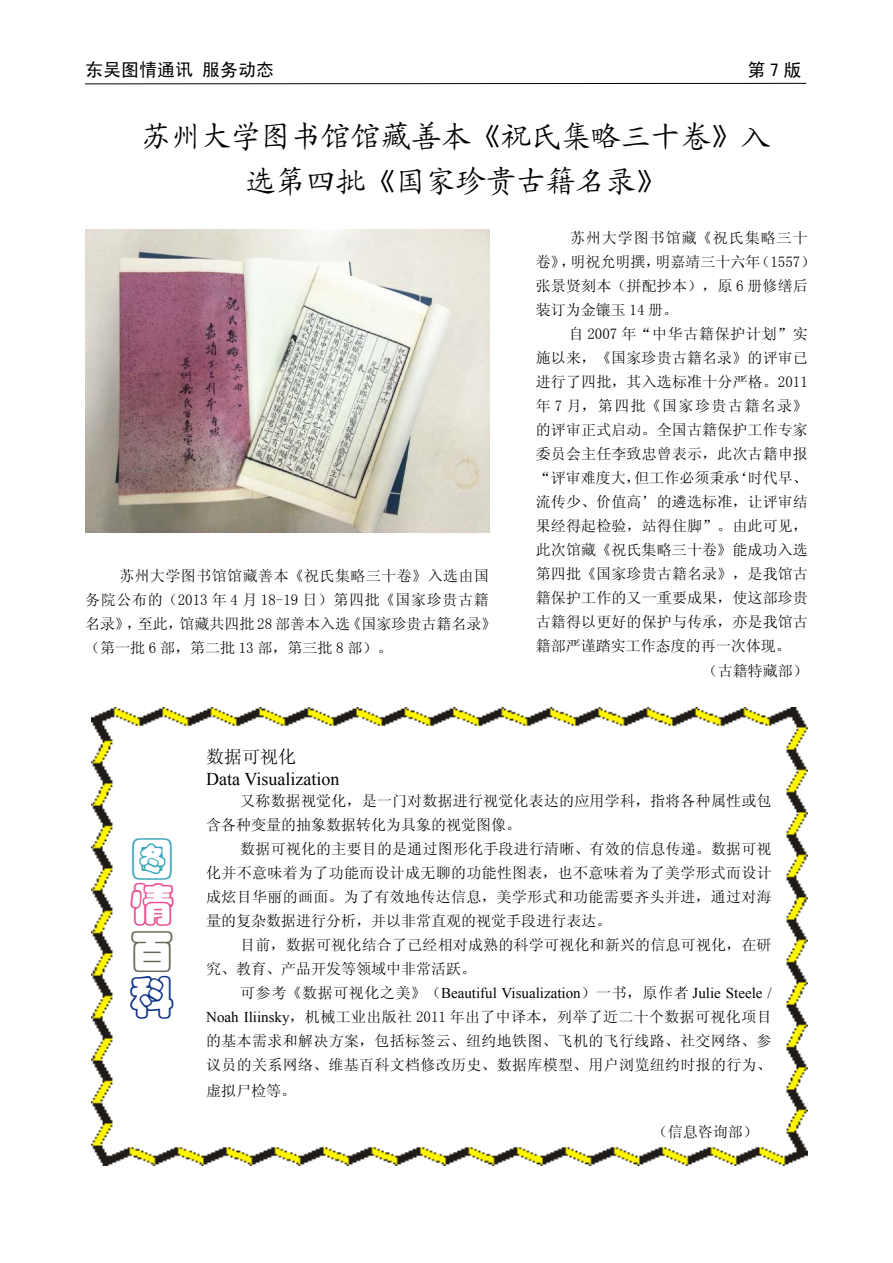
<style>
.page{position:relative;width:893px;height:1263px;background:#fff}
.page>*{position:absolute;margin:0;border:0;box-sizing:border-box;transform-origin:0 0}
.t1{font:45px "ST Caiyun";color:#38a4b9}
.t2{font:45px "ST Caiyun";color:#e84c93}
.t3{font:45px "ST Caiyun";color:#666658}
.t4{font:45px "ST Caiyun";color:#0c3388}
.t5{font:30px/45px "Kai Ti GB2312";color:#000;text-align:center}
.t6{font:18px "Times New Roman";color:#000}
.t7{font:18px "Sim Hei";color:#000}
.t8{font:18px "Sim Sun";color:#000}
.t9{font:15px/24px "Sim Sun";letter-spacing:.01em;color:#000}
.t10{font:15px "Times New Roman";color:#000}
.s1{font-family:"Sim Sun"}
.s2{font-family:"Times New Roman"}
</style>
<div class="page">
<img style="left:91px;top:708px;width:717px;height:457px">
<svg style="left:85px;top:83px;width:722px;height:1px"></svg>
<img style="left:85px;top:230px;width:404px;height:303px">
<p class="t7" style="left:85px;top:61px;width:190px">东吴图情通讯 服务动态</p>
<p class="t7" style="left:747px;top:61px;width:55px">第7版</p>
<h2 class="t5" style="left:141px;top:114px;width:631px">苏州大学图书馆馆藏善本《祝氏集略三十卷》入选第四批《国家珍贵古籍名录》</h2>
<p class="t9" style="left:85px;top:563px;width:413px;text-indent:34px">苏州大学图书馆馆藏善本《祝氏集略三十卷》入选由国务院公布的（2013 年 4 月 18-19 日）第四批《国家珍贵古籍名录》，至此，馆藏共四批 28 部善本入选《国家珍贵古籍名录》（第一批 6 部，第二批 13 部，第三批 8 部）。</p>
<p class="t9" style="left:536px;top:225px;width:281px;text-indent:34px">苏州大学图书馆藏《祝氏集略三十卷》，明祝允明撰，明嘉靖三十六年（1557）张景贤刻本（拼配抄本），原 6 册修缮后装订为金镶玉 14 册。</p>
<p class="t9" style="left:536px;top:321px;width:274px;text-align:justify;text-indent:33px">自 2007 年“中华古籍保护计划”实施以来，《国家珍贵古籍名录》的评审已进行了四批，其入选标准十分严格。2011年 7 月，第四批《国家珍贵古籍名录》的评审正式启动。全国古籍保护工作专家委员会主任李致忠曾表示，此次古籍申报“评审难度大，但工作必须秉承‘时代早、流传少、价值高’的遴选标准，让评审结果经得起检验，站得住脚”。由此可见，此次馆藏《祝氏集略三十卷》能成功入选第四批《国家珍贵古籍名录》，是我馆古籍保护工作的又一重要成果，使这部珍贵古籍得以更好的保护与传承，亦是我馆古籍部严谨踏实工作态度的再一次体现。</p>
<p class="t9" style="left:703px;top:659px;width:106px">（古籍特藏部）</p>
<h1 class="t1" style="left:129px;top:835px;width:44px">图</h1>
<h1 class="t2" style="left:129px;top:882px;width:46px">情</h1>
<h1 class="t3" style="left:129px;top:928px;width:45px">百</h1>
<h1 class="t4" style="left:129px;top:975px;width:46px">科</h1>
<p class="t8" style="left:206px;top:748px;width:91px">数据可视化</p>
<p class="t6" style="left:206px;top:766px;width:135px">Data Visualization</p>
<p class="t9" style="left:206px;top:789px;width:567px;text-indent:34px">又称数据视觉化，是一门对数据进行视觉化表达的应用学科，指将各种属性或包含各种变量的抽象数据转化为具象的视觉图像。</p>
<p class="t9" style="left:206px;top:837px;width:567px;text-align:justify;text-indent:34px">数据可视化的主要目的是通过图形化手段进行清晰、有效的信息传递。数据可视化并不意味着为了功能而设计成无聊的功能性图表，也不意味着为了美学形式而设计成炫目华丽的画面。为了有效地传达信息，美学形式和功能需要齐头并进，通过对海量的复杂数据进行分析，并以非常直观的视觉手段进行表达。</p>
<p class="t9" style="left:206px;top:933px;width:567px;text-indent:34px">目前，数据可视化结合了已经相对成熟的科学可视化和新兴的信息可视化，在研究、教育、产品开发等领域中非常活跃。</p>
<p class="t10" style="left:240px;top:982px;width:533px"><span class="s1">可参考《数据可视化之美》（</span>Beautiful Visualization<span class="s1">）一书，原作者</span> Julie Steele /</p>
<p class="t9" style="left:206px;top:1005px;width:567px;text-align:justify"><span class="s2">Noah Iliinsky</span>，机械工业出版社 2011 年出了中译本，列举了近二十个数据可视化项目的基本需求和解决方案，包括标签云、纽约地铁图、飞机的飞行线路、社交网络、参议员的关系网络、维基百科文档修改历史、数据库模型、用户浏览纽约时报的行为、</p>
<p class="t9" style="left:206px;top:1078px;width:91px">虚拟尸检等。</p>
<p class="t9" style="left:653px;top:1119px;width:106px">（信息咨询部）</p>
</div>
